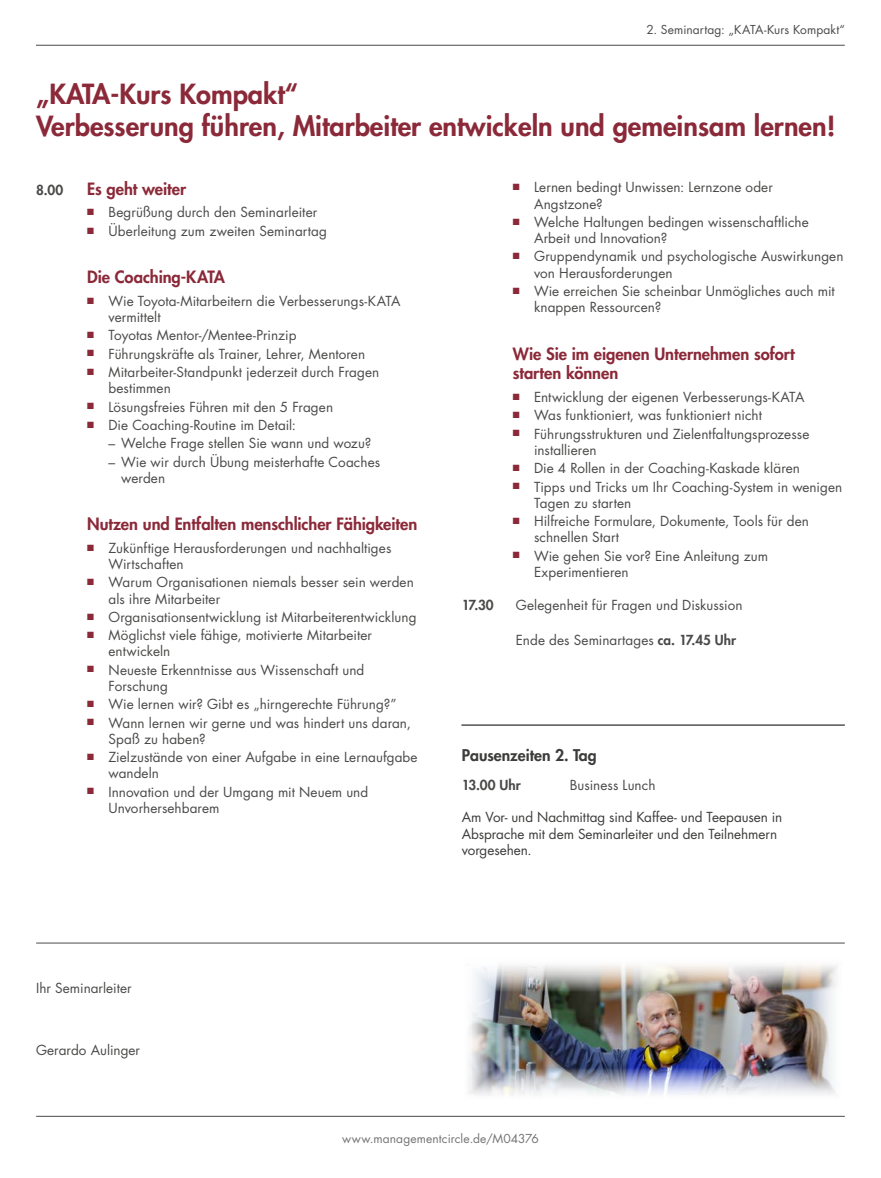
<style>
.page{position:relative;width:881px;height:1178px;background:#fff}
.page>*{position:absolute;margin:0;border:0;box-sizing:border-box;transform-origin:0 0}
.t1{font:800 27px/32.4px "Futura Std";color:#8b2939}
.t2{font:800 16.5px/19.8px "Futura Std";letter-spacing:-.005em;color:#8b2939}
.t3{font:800 15.75px "Futura Std";color:#3c3c3b}
.t4{font:13.5px/16.2px "Futura Std";letter-spacing:.005em;color:#4a4a49}
.t5{font:13.5px/16.2px "Futura Std";letter-spacing:-.005em;color:#3c3c3b}
.t6{font:800 13.5px "Futura Std";color:#4a4a49}
.t7{font:12px "Futura Std";letter-spacing:.01em;color:#4a4a49}
.t8{font:12px "Futura Std";letter-spacing:.01em;color:#757474}
.s1{font-weight:800}
</style>
<div class="page">
<hr style="left:36px;top:943px;width:808px;height:1px;background:#4a4a49">
<hr style="left:36px;top:1116px;width:808px;height:1px;background:#4a4a49">
<img style="left:469px;top:965px;width:368px;height:130px">
<hr style="left:36px;top:45px;width:808px;height:1px;background:#4a4a49">
<hr style="left:461px;top:724px;width:383px;height:2px;background:#4a4a49">
<p class="t7" style="left:646px;top:22px;width:200px">2. Seminartag: „KATA-Kurs Kompakt“</p>
<h1 class="t1" style="left:36px;top:77px;width:800px">„KATA-Kurs Kompakt“<br>Verbesserung führen, Mitarbeiter entwickeln und gemeinsam lernen!</h1>
<p class="t6" style="left:36px;top:181px;width:29px">8.00</p>
<p class="t2" style="left:87px;top:179px;width:100px">Es geht weiter</p>
<p class="t4" style="left:87px;top:205px;width:231px"><sup>■</sup> Begrüßung durch den Seminarleiter</p>
<p class="t4" style="left:87px;top:223px;width:241px"><sup>■</sup> Überleitung zum zweiten Seminartag</p>
<p class="t2" style="left:87px;top:267px;width:139px">Die Coaching-KATA</p>
<p class="t4" style="left:108px;top:293px;width:293px;text-indent:-21px"><sup>■</sup> Wie Toyota-Mitarbeitern die Verbesserungs-KATA vermittelt</p>
<p class="t4" style="left:87px;top:327px;width:211px"><sup>■</sup> Toyotas Mentor-/Mentee-Prinzip</p>
<p class="t4" style="left:87px;top:346px;width:279px"><sup>■</sup> Führungskräfte als Trainer, Lehrer, Mentoren</p>
<p class="t4" style="left:108px;top:364px;width:272px;text-indent:-21px"><sup>■</sup> Mitarbeiter-Standpunkt jederzeit durch Fragen bestimmen</p>
<p class="t4" style="left:87px;top:399px;width:247px"><sup>■</sup> Lösungsfreies Führen mit den 5 Fragen</p>
<p class="t4" style="left:87px;top:417px;width:210px"><sup>■</sup> Die Coaching-Routine im Detail:</p>
<p class="t4" style="left:108px;top:435px;width:264px">– Welche Frage stellen Sie wann und wozu?</p>
<p class="t4" style="left:121px;top:454px;width:260px;text-indent:-13px">– Wie wir durch Übung meisterhafte Coaches werden</p>
<p class="t2" style="left:87px;top:514px;width:331px">Nutzen und Entfalten menschlicher Fähigkeiten</p>
<p class="t4" style="left:108px;top:540px;width:284px;text-indent:-21px"><sup>■</sup> Zukünftige Herausforderungen und nachhaltiges<br>Wirtschaften</p>
<p class="t4" style="left:108px;top:574px;width:307px;text-indent:-21px"><sup>■</sup> Warum Organisationen niemals besser sein werden als ihre Mitarbeiter</p>
<p class="t4" style="left:87px;top:609px;width:330px"><sup>■</sup> Organisationsentwicklung ist Mitarbeiterentwicklung</p>
<p class="t4" style="left:108px;top:627px;width:265px;text-indent:-21px"><sup>■</sup> Möglichst viele fähige, motivierte Mitarbeiter entwickeln</p>
<p class="t4" style="left:108px;top:662px;width:257px;text-indent:-21px"><sup>■</sup> Neueste Erkenntnisse aus Wissenschaft und<br>Forschung</p>
<p class="t4" style="left:87px;top:696px;width:311px"><sup>■</sup> Wie lernen wir? Gibt es „hirngerechte Führung?”</p>
<p class="t4" style="left:108px;top:715px;width:304px;text-indent:-21px"><sup>■</sup> Wann lernen wir gerne und was hindert uns daran,<br>Spaß zu haben?</p>
<p class="t4" style="left:108px;top:749px;width:310px;text-indent:-21px"><sup>■</sup> Zielzustände von einer Aufgabe in eine Lernaufgabe wandeln</p>
<p class="t4" style="left:108px;top:784px;width:261px;text-indent:-21px"><sup>■</sup> Innovation und der Umgang mit Neuem und<br>Unvorhersehbarem</p>
<p class="t4" style="left:534px;top:179px;width:240px;text-indent:-21px"><sup>■</sup> Lernen bedingt Unwissen: Lernzone oder<br>Angstzone?</p>
<p class="t4" style="left:534px;top:214px;width:276px;text-indent:-21px"><sup>■</sup> Welche Haltungen bedingen wissenschaftliche<br>Arbeit und Innovation?</p>
<p class="t4" style="left:534px;top:249px;width:311px;text-indent:-21px"><sup>■</sup> Gruppendynamik und psychologische Auswirkungen von Herausforderungen</p>
<p class="t4" style="left:534px;top:283px;width:302px;text-indent:-21px"><sup>■</sup> Wie erreichen Sie scheinbar Unmögliches auch mit knappen Ressourcen?</p>
<p class="t2" style="left:512px;top:344px;width:283px">Wie Sie im eigenen Unternehmen sofort starten können</p>
<p class="t4" style="left:512px;top:389px;width:293px"><sup>■</sup> Entwicklung der eigenen Verbesserungs-KATA</p>
<p class="t4" style="left:512px;top:407px;width:250px"><sup>■</sup> Was funktioniert, was funktioniert nicht</p>
<p class="t4" style="left:534px;top:426px;width:277px;text-indent:-21px"><sup>■</sup> Führungsstrukturen und Zielentfaltungsprozesse installieren</p>
<p class="t4" style="left:512px;top:460px;width:288px"><sup>■</sup> Die 4 Rollen in der Coaching-Kaskade klären</p>
<p class="t4" style="left:534px;top:479px;width:309px;text-indent:-21px"><sup>■</sup> Tipps und Tricks um Ihr Coaching-System in wenigen<br>Tagen zu starten</p>
<p class="t4" style="left:534px;top:513px;width:276px;text-indent:-21px"><sup>■</sup> Hilfreiche Formulare, Dokumente, Tools für den schnellen Start</p>
<p class="t4" style="left:534px;top:548px;width:235px;text-indent:-21px"><sup>■</sup> Wie gehen Sie vor? Eine Anleitung zum<br>Experimentieren</p>
<p class="t6" style="left:461px;top:596px;width:33px">17.30</p>
<p class="t4" style="left:515px;top:597px;width:228px">Gelegenheit für Fragen und Diskussion</p>
<p class="t4" style="left:515px;top:632px;width:222px">Ende des Seminartages <span class="s1">ca. 17.45 Uhr</span></p>
<p class="t3" style="left:461px;top:745px;width:136px">Pausenzeiten 2. Tag</p>
<p class="t6" style="left:461px;top:776px;width:60px">13.00 Uhr</p>
<p class="t4" style="left:569px;top:777px;width:87px">Business Lunch</p>
<p class="t5" style="left:461px;top:809px;width:322px">Am Vor- und Nachmittag sind Kaffee- und Teepausen in<br>Absprache mit dem Seminarleiter und den Teilnehmern vorgesehen.</p>
<p class="t4" style="left:36px;top:980px;width:97px">Ihr Seminarleiter</p>
<p class="t4" style="left:36px;top:1041px;width:105px">Gerardo Aulinger</p>
<p class="t8" style="left:342px;top:1131px;width:198px">www.managementcircle.de/M04376</p>
</div>
